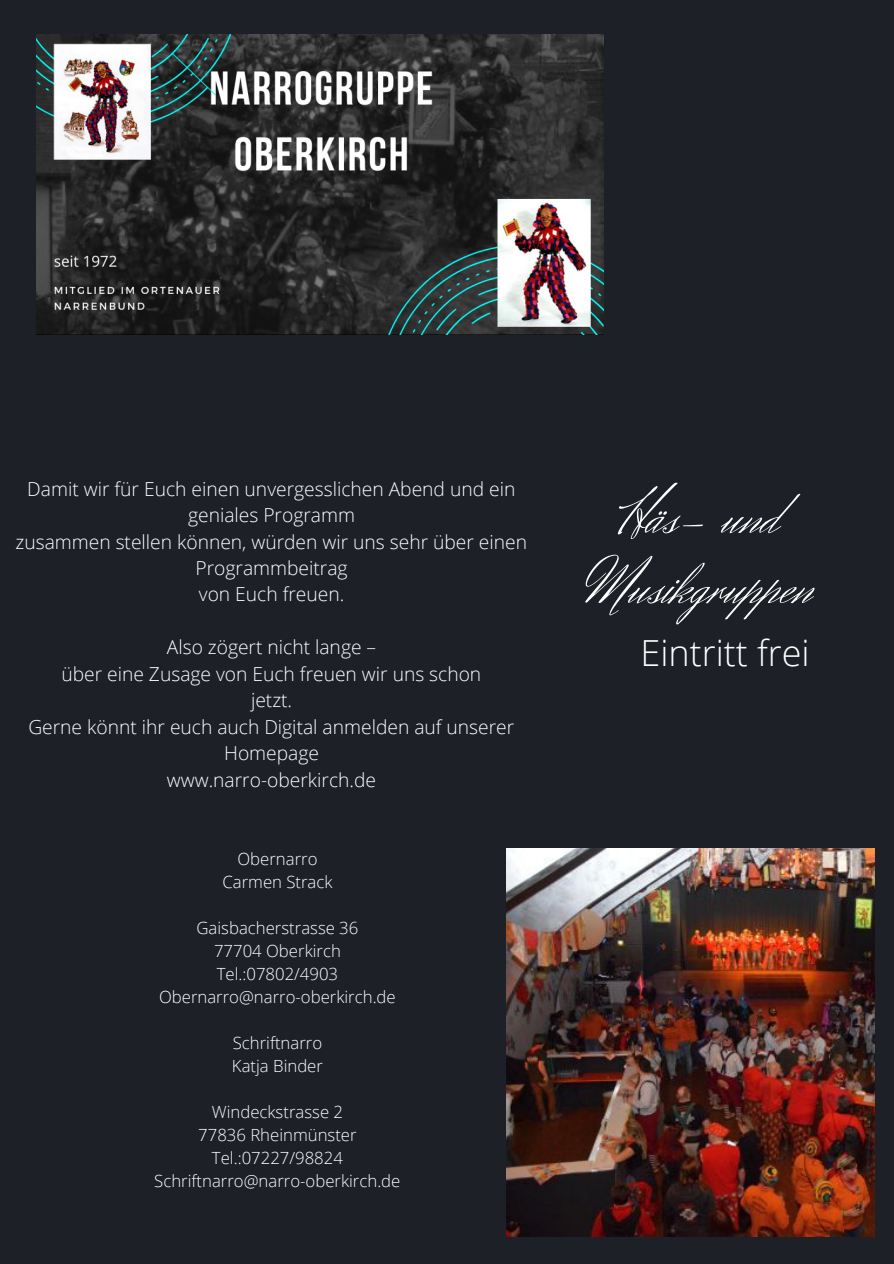
<style>
.page{position:relative;width:894px;height:1264px;background:#fff}
.page>*{position:absolute;margin:0;border:0;box-sizing:border-box;transform-origin:0 0}
.t1{font:58.65px/70.1px "Herr Von Muellerhoff";color:#fff;text-align:center}
.t2{font:300 36px "Open Sans";color:#fff}
.t3{font:300 19.2px/26.4px "Open Sans";color:#fff;text-align:center}
.t4{font:300 16.8px "Open Sans";color:#fff}
</style>
<div class="page">
<div style="left:0;top:0;width:893px;height:1263px;background:#1e2028"></div>
<img style="left:507px;top:848px;width:366px;height:388px">
<img style="left:36px;top:35px;width:567px;height:299px">
<h3 class="t3" style="left:16px;top:475px;width:513px">Damit wir für Euch einen unvergesslichen Abend und ein geniales Programm<br>zusammen stellen können, würden wir uns sehr über einen<br>Programmbeitrag<br>von Euch freuen.</h3>
<h1 class="t3" style="left:28px;top:633px;width:487px">Also zögert nicht lange –<br>über eine Zusage von Euch freuen wir uns schon<br>jetzt.<br>Gerne könnt ihr euch auch Digital anmelden auf unserer<br>Homepage<br>www.narro-oberkirch.de</h1>
<h2 class="t4" style="left:237px;top:846px;width:82px">Obernarro</h2>
<p class="t4" style="left:222px;top:869px;width:112px">Carmen Strack</p>
<p class="t4" style="left:196px;top:915px;width:163px">Gaisbacherstrasse 36</p>
<p class="t4" style="left:214px;top:938px;width:128px">77704 Oberkirch</p>
<p class="t4" style="left:217px;top:961px;width:123px">Tel.:07802/4903</p>
<p class="t4" style="left:159px;top:984px;width:238px">Obernarro@narro-oberkirch.de</p>
<p class="t4" style="left:233px;top:1031px;width:91px">Schriftnarro</p>
<p class="t4" style="left:232px;top:1054px;width:92px">Katja Binder</p>
<p class="t4" style="left:212px;top:1100px;width:133px">Windeckstrasse 2</p>
<p class="t4" style="left:198px;top:1123px;width:160px">77836 Rheinmünster</p>
<p class="t4" style="left:212px;top:1146px;width:132px">Tel.:07227/98824</p>
<p class="t4" style="left:154px;top:1169px;width:247px">Schriftnarro@narro-oberkirch.de</p>
<p class="t1" style="left:585px;top:485px;width:228px">Häs- und<br>Musikgrup en</p>
<p class="t2" style="left:640px;top:628px;width:171px">Eintritt frei</p>
</div>
